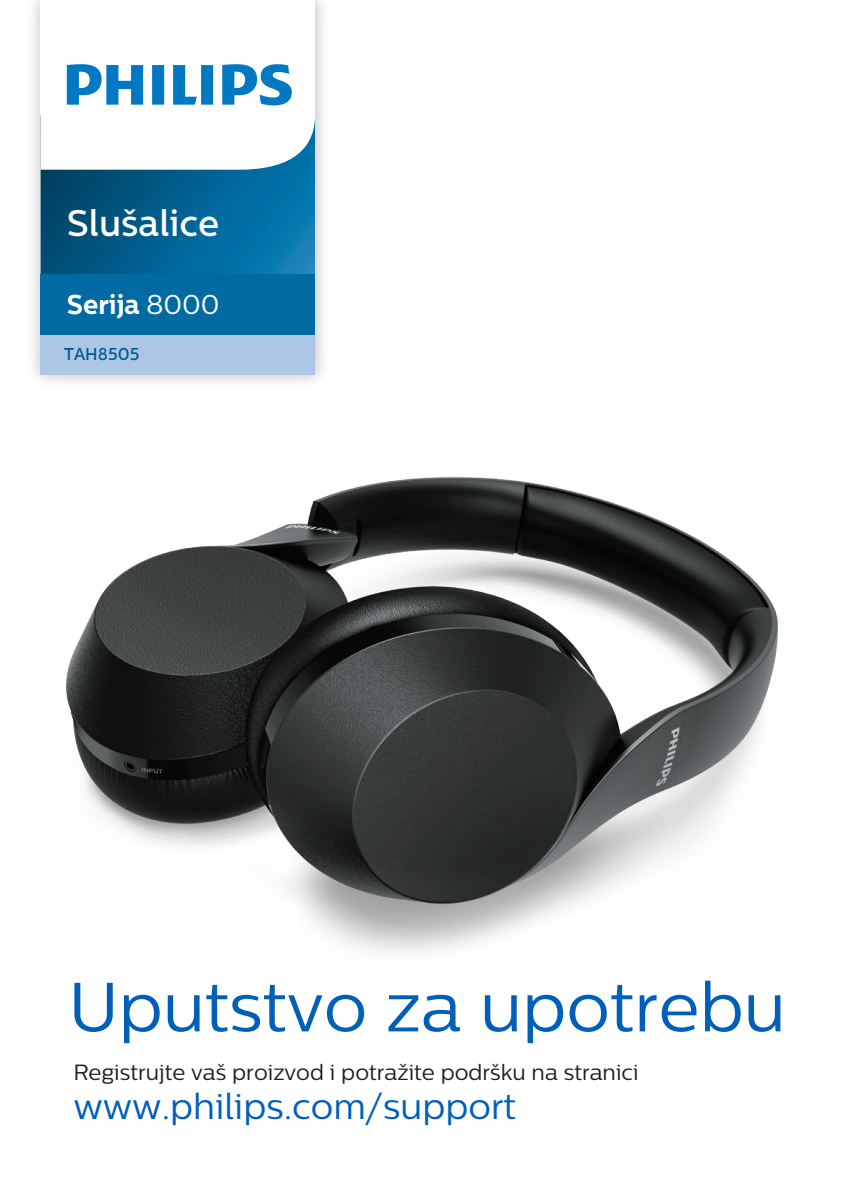
<style>
.page{position:relative;width:842px;height:1191px;background:#fff}
.page>*{position:absolute;margin:0;border:0;box-sizing:border-box;transform-origin:0 0}
.t1{font:69.4px "Centrale Sans";color:#005fb9}
.t2{font:500 36.8px "Centrale Sans";color:#fff}
.t3{font:36px "Centrale Sans";color:#005fb9}
.t4{font:700 27.2px "Centrale Sans";color:#fff}
.t5{font:22px "Centrale Sans";color:#231f20}
.t6{font:500 17.2px "Centrale Sans";color:#005b8f}
.s1{font-weight:400}
</style>
<div class="page">
<img style="left:33px;top:0;width:290px;height:287px">
<svg style="left:41px;top:170px;width:274px;height:104px;background:#016191"></svg>
<svg style="left:41px;top:0;width:274px;height:170px"></svg>
<svg style="left:67px;top:64px;width:225px;height:41px"></svg>
<div style="left:41px;top:274px;width:274px;height:61px;background:#006ba3"></div>
<img style="left:33px;top:287px;width:745px;height:665px">
<h2 class="t2" style="left:67px;top:202px;width:154px">Slušalice</h2>
<p class="t4" style="left:67px;top:288px;width:154px">Serija <span class="s1">8000</span></p>
<p class="t6" style="left:64px;top:344px;width:77px">TAH8505</p>
<h1 class="t1" style="left:69px;top:967px;width:718px">Uputstvo za upotrebu</h1>
<p class="t5" style="left:73px;top:1059px;width:567px">Registrujte vaš proizvod i potražite podršku na stranici</p>
<h3 class="t3" style="left:73px;top:1085px;width:444px">www.philips.com/support</h3>
</div>
